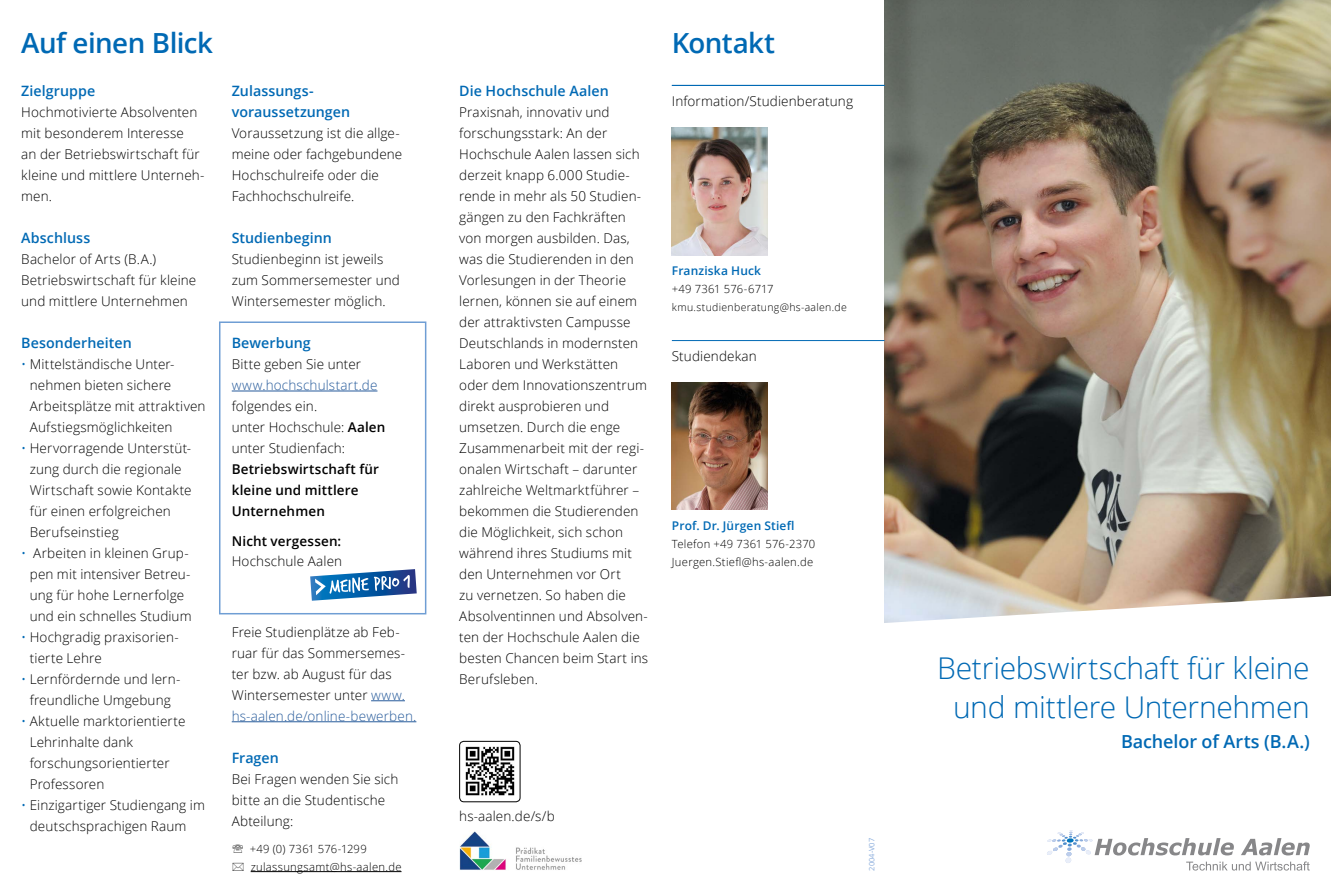
<style>
.page{position:relative;width:1331px;height:893px;background:#fff}
.page>*{position:absolute;margin:0;border:0;box-sizing:border-box;transform-origin:0 0}
.t1{font:300 30px/39px "Open Sans";letter-spacing:-.01em;color:#0069b4;text-align:center}
.t2{font:600 27.75px "Open Sans";letter-spacing:-.02em;color:#0069b4}
.t3{font:600 18px "Open Sans";letter-spacing:-.005em;color:#0069b4}
.t4{font:600 14.25px/21px "Open Sans";letter-spacing:.005em;color:#0069b4}
.t5{font:300 13.5px/21px "Open Sans";letter-spacing:.01em;color:#000}
.t6{font:600 13.5px/21px "Open Sans";letter-spacing:.01em;color:#000}
.t7{font:300 13.5px "Open Sans";letter-spacing:.01em;color:#275b9b}
.t8{font:600 12px "Open Sans";letter-spacing:.015em;color:#0069b4}
.t9{font:300 11.25px/18px "Open Sans";letter-spacing:.025em;color:#000}
.t10{font:300 10.5px "Open Sans";letter-spacing:.03em;color:#000}
.t11{font:7.5px "Open Sans";color:#8baddc}
.s1{color:#0069b4}
.s2{font-weight:600}
.s3{color:#275b9b}
</style>
<div class="page">
<img style="left:884px;top:0;width:447px;height:596px">
<img style="left:672px;top:128px;width:95px;height:127px">
<svg style="left:884px;top:596px;width:446px;height:27px"></svg>
<svg style="left:1047px;top:830px;width:263px;height:41px"></svg>
<div style="left:459px;top:741px;width:61px;height:61px;border:1px solid #000;border-radius:4px"></div>
<hr style="left:232px;top:391px;width:145px;height:1px;background:#275b9b">
<hr style="left:371px;top:700px;width:34px;height:1px;background:#275b9b">
<hr style="left:232px;top:721px;width:184px;height:1px;background:#275b9b">
<hr style="left:251px;top:871px;width:150px;height:1px;background:#000">
<hr style="left:672px;top:85px;width:212px;height:1px;background:#0069b4">
<hr style="left:672px;top:340px;width:212px;height:1px;background:#0069b4">
<img style="left:459px;top:831px;width:123px;height:39px">
<img style="left:466px;top:747px;width:48px;height:48px">
<img style="left:672px;top:382px;width:95px;height:128px">
<div style="left:219px;top:321px;width:207px;height:293px;border:2px solid #6f9ed4"></div>
<svg style="left:310px;top:569px;width:107px;height:32px"></svg>
<h2 class="t2" style="left:21px;top:24px;width:193px">Auf einen Blick</h2>
<h2 class="t2" style="left:672px;top:24px;width:105px">Kontakt</h2>
<p class="t4" style="left:21px;top:80px;width:76px">Zielgruppe</p>
<p class="t5" style="left:21px;top:101px;width:185px">Hochmotivierte Absolventen mit besonderem Interesse<br>an der Betriebswirtschaft für kleine und mittlere Unterneh&shy;men.</p>
<p class="t4" style="left:21px;top:227px;width:71px">Abschluss</p>
<p class="t5" style="left:21px;top:248px;width:177px">Bachelor of Arts (B.A.)<br>Betriebswirtschaft für kleine und mittlere Unternehmen</p>
<p class="t4" style="left:21px;top:332px;width:112px">Besonderheiten</p>
<p class="t5" style="left:30px;top:353px;width:177px;text-indent:-9px"><span class="s1">•</span> Mittelständische Unter&shy;nehmen bieten sichere<br>Arbeitsplätze mit attraktiven<br>Aufstiegsmöglichkeiten</p>
<p class="t5" style="left:30px;top:437px;width:163px;text-indent:-9px"><span class="s1">•</span> Hervorragende Unterstüt&shy;zung durch die regionale<br>Wirtschaft sowie Kontakte für einen erfolgreichen<br>Berufseinstieg</p>
<p class="t5" style="left:30px;top:542px;width:163px;text-indent:-9px"><span class="s1">•</span> Arbeiten in kleinen Grup&shy;pen mit intensiver Betreu&shy;ung für hohe Lernerfolge und ein schnelles Studium</p>
<p class="t5" style="left:30px;top:626px;width:150px;text-indent:-9px"><span class="s1">•</span> Hochgradig praxisorien&shy;tierte Lehre</p>
<p class="t5" style="left:21px;top:668px;width:161px;text-align:center"><span class="s1">•</span> Lernfördernde und lern&shy;freundliche Umgebung</p>
<p class="t5" style="left:30px;top:710px;width:157px;text-indent:-9px"><span class="s1">•</span> Aktuelle marktorientierte<br>Lehrinhalte dank forschungsorientierter<br>Professoren</p>
<p class="t5" style="left:30px;top:794px;width:177px;text-indent:-9px"><span class="s1">•</span> Einzigartiger Studiengang im deutschsprachigen Raum</p>
<p class="t4" style="left:232px;top:80px;width:120px">Zulassungs&shy;voraussetzungen</p>
<p class="t5" style="left:232px;top:122px;width:172px">Voraussetzung ist die allge&shy;meine oder fachgebundene<br>Hochschulreife oder die<br>Fachhochschulreife.</p>
<p class="t4" style="left:232px;top:227px;width:102px">Studienbeginn</p>
<p class="t5" style="left:232px;top:248px;width:170px">Studienbeginn ist jeweils zum Sommersemester und<br>Wintersemester möglich.</p>
<p class="t4" style="left:232px;top:332px;width:81px">Bewerbung</p>
<p class="t5" style="left:232px;top:353px;width:131px">Bitte geben Sie unter</p>
<p class="t7" style="left:232px;top:376px;width:147px">www.hochschulstart.de</p>
<p class="t5" style="left:232px;top:395px;width:155px">folgendes ein.<br>unter Hochschule: <span class="s2">Aalen </span>unter Studienfach:</p>
<p class="t6" style="left:232px;top:458px;width:149px">Betriebswirtschaft für kleine und mittlere<br>Unternehmen</p>
<p class="t6" style="left:232px;top:530px;width:111px">Nicht vergessen:</p>
<p class="t5" style="left:232px;top:550px;width:112px">Hochschule Aalen</p>
<p class="t4" style="left:459px;top:80px;width:151px">Die Hochschule Aalen</p>
<p class="t5" style="left:459px;top:101px;width:190px">Praxisnah, innovativ und forschungsstark: An der<br>Hochschule Aalen lassen sich derzeit knapp 6.000 Studie&shy;rende in mehr als 50 Studien&shy;gängen zu den Fachkräften von morgen ausbilden. Das, was die Studierenden in den<br>Vorlesungen in der Theorie lernen, können sie auf einem der attraktivsten Campusse<br>Deutschlands in modernsten<br>Laboren und Werkstätten oder dem Innovationszentrum direkt ausprobieren und umsetzen. Durch die enge<br>Zusammenarbeit mit der regi&shy;onalen Wirtschaft – darunter zahlreiche Weltmarktführer – bekommen die Studierenden die Möglichkeit, sich schon während ihres Studiums mit den Unternehmen vor Ort<br>zu vernetzen. So haben die<br>Absolventinnen und Absolven&shy;ten der Hochschule Aalen die besten Chancen beim Start ins<br>Berufsleben.</p>
<p class="t5" style="left:672px;top:91px;width:183px">Information/Studienberatung</p>
<p class="t8" style="left:672px;top:262px;width:91px">Franziska Huck</p>
<p class="t9" style="left:672px;top:280px;width:103px">+49 7361 576-6717</p>
<p class="t10" style="left:672px;top:300px;width:176px">kmu.studienberatung@hs-aalen.de</p>
<p class="t5" style="left:672px;top:346px;width:86px">Studiendekan</p>
<p class="t8" style="left:672px;top:517px;width:124px">Prof. Dr. Jürgen Stiefl</p>
<p class="t9" style="left:672px;top:535px;width:145px">Telefon +49 7361 576-2370<br>Juergen.Stiefl@hs-aalen.de</p>
<p class="t5" style="left:232px;top:621px;width:186px">Freie Studienplätze ab Feb&shy;ruar für das Sommersemes&shy;ter bzw. ab August für das<br>Wintersemester unter <span class="s3">www. hs-aalen.de/online-bewerben.</span></p>
<p class="t4" style="left:232px;top:747px;width:49px">Fragen</p>
<p class="t5" style="left:232px;top:768px;width:168px">Bei Fragen wenden Sie sich bitte an die Studentische<br>Abteilung:</p>
<p class="t9" style="left:250px;top:839px;width:153px">+49 (0) 7361 576-1299 zulassungsamt@hs-aalen.de</p>
<p class="t11" style="left:866px;top:871px;width:34px;rotate:-90deg">2004-V07</p>
<p class="t5" style="left:459px;top:805px;width:97px">hs-aalen.de/s/b</p>
<h1 class="t1" style="left:937px;top:648px;width:374px">Betriebswirtschaft für kleine und mittlere Unternehmen</h1>
<h3 class="t3" style="left:1121px;top:729px;width:190px">Bachelor of Arts (B.A.)</h3>
</div>
